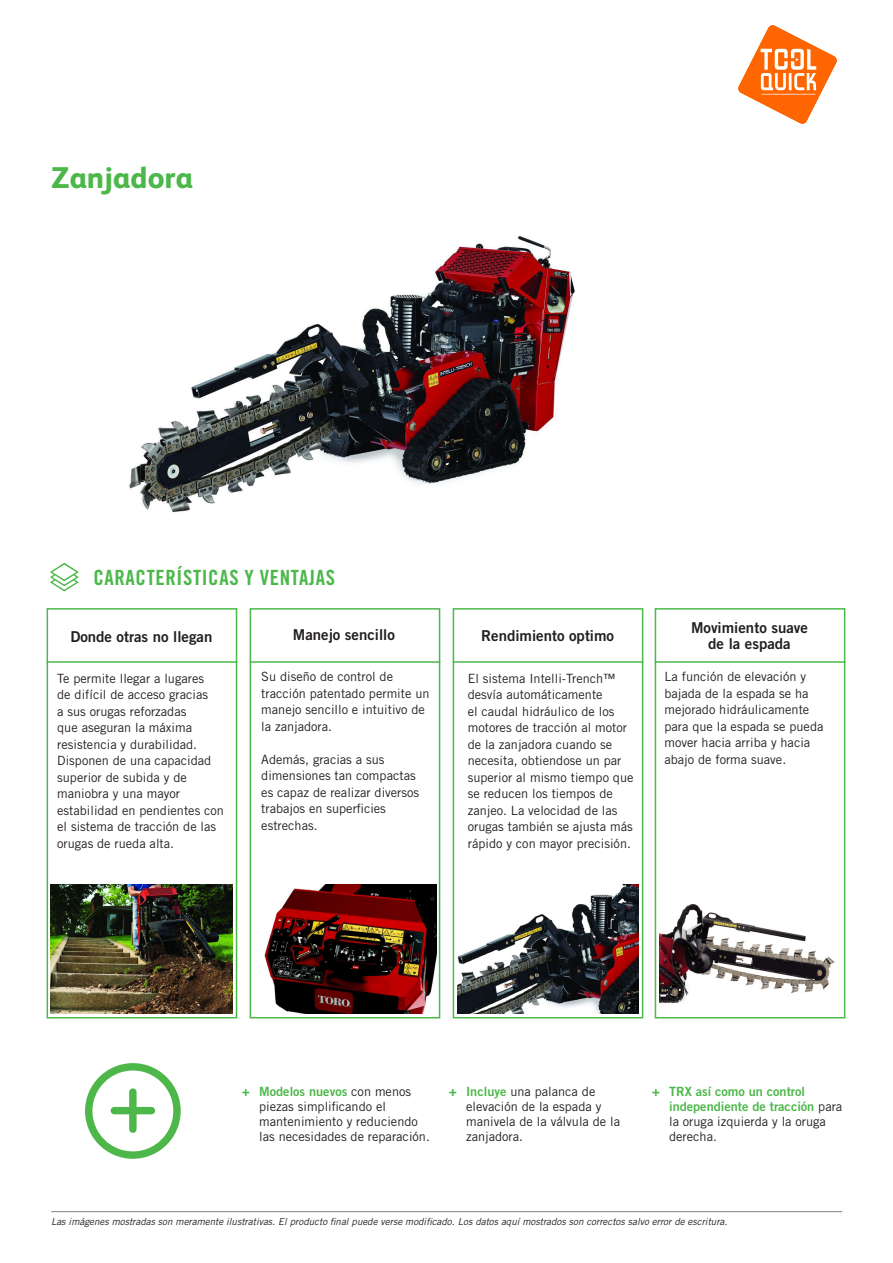
<style>
.page{position:relative;width:893px;height:1263px;background:#fff}
.page>*{position:absolute;margin:0;border:0;box-sizing:border-box;transform-origin:0 0}
.Titular{font:800 30px "FS Albert";color:#4cb84a}
.t1{font:21px "Trade Gothic LT Std Bd Cn 20";letter-spacing:.03em;color:#4cb84a}
.Texto_secundario{font:15px "Trade Gothic LT Std Bd 2";color:#231f20}
.Texto_secundario-2{font:12.75px/16.5px "Trade Gothic LT Std";color:#231f20}
.t2{font:12.75px/15px "Trade Gothic LT Std Bd 2";color:#4cb84a}
.t3{font:italic 9.75px "Trade Gothic LT Std";color:#231f20}
.s1{font-weight:700;color:#4cb84a}
.s2{font-family:"Trade Gothic LT Std Bd 2";color:#4cb84a}
.s3{font-family:"Trade Gothic LT Std";font-weight:700}
.s4{font-family:"Trade Gothic LT Std";color:#231f20}
</style>
<div class="page">
<hr style="left:51px;top:1211px;width:791px;height:1px;background:#7c8084">
<div style="left:453px;top:608px;width:190px;height:410px;border:2px solid #4cb84a"></div>
<hr style="left:47px;top:661px;width:190px;height:2px;background:#4cb84a">
<div style="left:47px;top:608px;width:190px;height:410px;border:2px solid #4cb84a"></div>
<hr style="left:250px;top:661px;width:190px;height:2px;background:#4cb84a">
<div style="left:250px;top:608px;width:190px;height:410px;border:2px solid #4cb84a"></div>
<hr style="left:453px;top:661px;width:190px;height:2px;background:#4cb84a">
<hr style="left:655px;top:661px;width:190px;height:2px;background:#4cb84a">
<div style="left:655px;top:608px;width:190px;height:410px;border:2px solid #4cb84a"></div>
<img style="left:457px;top:885px;width:182px;height:128px">
<svg style="left:85px;top:1063px;width:96px;height:96px"></svg>
<svg style="left:50px;top:563px;width:29px;height:28px"></svg>
<img style="left:264px;top:884px;width:172px;height:129px">
<img style="left:51px;top:884px;width:181px;height:129px">
<img style="left:659px;top:904px;width:176px;height:99px">
<img style="left:129px;top:236px;width:446px;height:277px">
<img style="left:738px;top:26px;width:99px;height:98px">
<p class="Titular" style="left:51px;top:156px;width:143px">Zanjadora</p>
<p class="t1" style="left:93px;top:565px;width:243px">CARACTERÍSTICAS Y VENTAJAS</p>
<p class="Texto_secundario" style="left:293px;top:625px;width:104px">Manejo sencillo</p>
<p class="Texto_secundario" style="left:70px;top:627px;width:144px">Donde otras no llegan</p>
<p class="Texto_secundario" style="left:481px;top:626px;width:134px">Rendimiento optimo</p>
<p class="Texto_secundario" style="left:691px;top:618px;width:119px">Movimiento suave</p>
<p class="Texto_secundario" style="left:708px;top:635px;width:84px">de la espada</p>
<p class="Texto_secundario-2" style="left:57px;top:670px;width:168px">Te permite llegar a lugares<br>de difícil de acceso gracias<br>a sus orugas reforzadas<br>que aseguran la máxima resistencia y durabilidad.<br>Disponen de una capacidad superior de subida y de maniobra y una mayor estabilidad en pendientes con el sistema de tracción de las orugas de rueda alta.</p>
<p class="Texto_secundario-2" style="left:664px;top:668px;width:161px">La función de elevación y bajada de la espada se ha mejorado hidráulicamente para que la espada se pueda mover hacia arriba y hacia abajo de forma suave.</p>
<p class="Texto_secundario-2" style="left:261px;top:668px;width:170px">Su diseño de control de tracción patentado permite un manejo sencillo e intuitivo de la zanjadora.</p>
<p class="Texto_secundario-2" style="left:261px;top:751px;width:159px">Además, gracias a sus dimensiones tan compactas es capaz de realizar diversos trabajos en superficies estrechas.</p>
<p class="Texto_secundario-2" style="left:468px;top:670px;width:167px">El sistema Intelli-Trench™ desvía automáticamente<br>el caudal hidráulico de los motores de tracción al motor de la zanjadora cuando se necesita, obtiendose un par superior al mismo tiempo que se reducen los tiempos de zanjeo. La velocidad de las orugas también se ajusta más rápido y con mayor precisión.</p>
<p class="Texto_secundario-2" style="left:259px;top:1083px;width:172px;line-height:15px;text-indent:-17px"><span class="s1">+</span> <span class="s2">Modelos nuevos</span> con menos piezas simplificando el mantenimiento y reduciendo las necesidades de reparación.</p>
<p class="Texto_secundario-2" style="left:466px;top:1083px;width:156px;line-height:15px;text-indent:-17px"><span class="s1">+</span> <span class="s2">Incluye</span> una palanca de elevación de la espada y manivela de la válvula de la zanjadora.</p>
<p class="t2" style="left:669px;top:1083px;width:175px;text-indent:-17px"><span class="s3">+</span> TRX así como un control independiente de tracción <span class="s4">para la oruga izquierda y la oruga derecha.</span></p>
<p class="t3" style="left:51px;top:1215px;width:678px">Las imágenes mostradas son meramente ilustrativas. El producto final puede verse modificado. Los datos aquí mostrados son correctos salvo error de escritura.</p>
</div>
